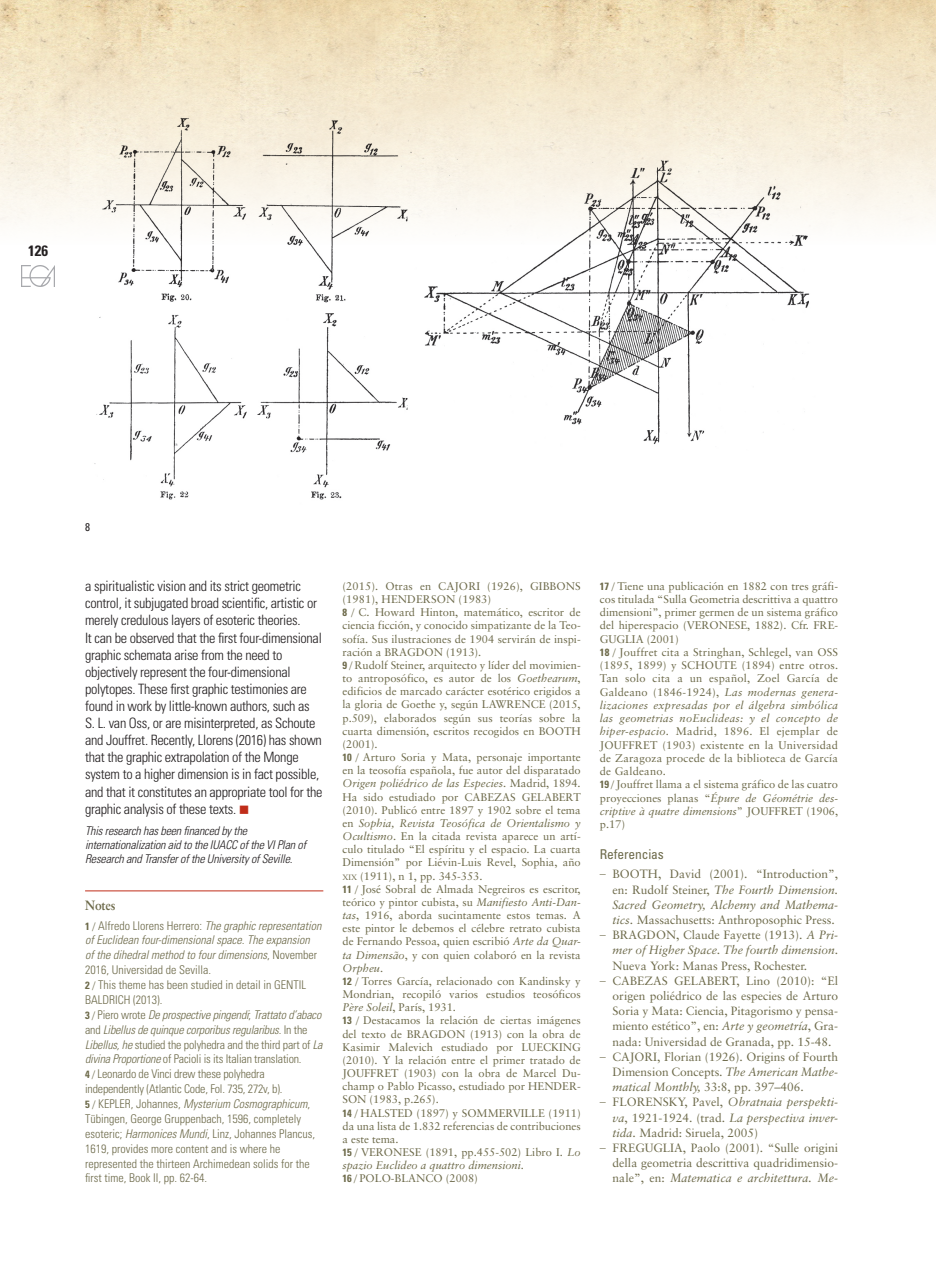
<style>
.page{position:relative;width:936px;height:1276px;background:#fff}
.page>*{position:absolute;margin:0;border:0;box-sizing:border-box;transform-origin:0 0}
.t1{font:700 condensed 15px "Univers";color:#231f20}
.t2{font:300 condensed 14.25px/17.1px "Univers";letter-spacing:-.02em;color:#231f20}
.t3{font:condensed 13.5px "Univers";letter-spacing:-.01em;color:#6d6a4a}
.t4{font:700 13.5px "Sabon";letter-spacing:-.015em;color:#6d6a4a;scale:.9 1}
.t5{font:12px/15.1px "Sabon";color:#6d6a4a;text-align:justify}
.Endnote_Text{font:300 condensed 12px/14.9px "Univers";color:#6d6a4a}
.Endnote_Text-2{font:italic 300 condensed 12px/14.9px "Univers";color:#6d6a4a}
.t6{font:italic 300 condensed 12px/14.4px "Univers";letter-spacing:-.015em;color:#231f20}
.PIES_DE_FOTO_INGLES{font:condensed 11.25px "Univers";color:#231f20}
.t7{font:11.1px/13.2px "Sabon";color:#6d6a4a;text-align:justify}
.t8{font:italic 11.1px/13.2px "Sabon";color:#6d6a4a}
.s1{color:#c02d19}
.s2{font-weight:700;font-style:normal;font-size:10.5px}
.s3{font-style:normal;font-size:10.5px}
.s4{font-style:normal}
.s5{font-weight:700;font-size:10.5px}
.s6{font-size:10.5px}
.s7{font-style:italic}
.s8{font-family:"Univers";font-weight:700;font-stretch:condensed;font-size:10.5px}
.s9{font-family:"Univers";font-weight:300;font-stretch:condensed;font-size:10.5px}
.s10{font-size:7.8px}
.s11{font-family:"Univers";font-weight:700;font-style:normal;font-stretch:condensed;font-size:10.5px}
.s12{font-family:"Univers";font-weight:300;font-style:normal;font-stretch:condensed;font-size:10.5px}
.s13{font-family:"Univers";font-weight:300;font-stretch:condensed}
</style>
<div class="page">
<img style="left:22px;top:265px;width:33px;height:21px">
<img style="left:0;top:0;width:935px;height:223px">
<hr style="left:85px;top:890px;width:238px;height:1px;background:#c02d19">
<img style="left:85px;top:112px;width:753px;height:388px">
<h1 class="t1" style="left:28px;top:242px;width:21px">126</h1>
<p class="PIES_DE_FOTO_INGLES" style="left:85px;top:520px;width:6px">8</p>
<p class="t2" style="left:85px;top:577px;width:233px">a spiritualistic vision and its strict geometric control, it subjugated broad scientific, artistic or merely credulous layers of esoteric theories.</p>
<p class="t2" style="left:85px;top:629px;width:239px">It can be observed that the first four-dimensional graphic schemata arise from the need to objectively represent the four-dimensional polytopes. These first graphic testimonies are found in work by little-known authors, such as S. L. van Oss, or are misinterpreted, as Schoute and Jouffret. Recently, Llorens (2016) has shown that the graphic extrapolation of the Monge system to a higher dimension is in fact possible, and that it constitutes an appropriate tool for the graphic analysis of these texts. <span class="s1">■</span></p>
<p class="t6" style="left:85px;top:823px;width:222px">This research has been financed by the internationalization aid to the IUACC of the VI Plan of<br>Research and Transfer of the University of Seville.</p>
<p class="t4" style="left:85px;top:897px;width:35px">Notes</p>
<p class="Endnote_Text-2" style="left:85px;top:918px;width:238px"><span class="s2">1</span> <span class="s3">/</span> <span class="s4">Alfredo Llorens Herrero:</span> The graphic representation of Euclidean four-dimensional space. The expansion of the dihedral method to four dimensions<span class="s4">, November 2016, Universidad de Sevilla.</span></p>
<p class="Endnote_Text" style="left:85px;top:977px;width:223px"><span class="s5">2</span> <span class="s6">/</span> This theme has been studied in detail in GENTIL<br>BALDRICH (2013).</p>
<p class="Endnote_Text-2" style="left:85px;top:1007px;width:239px"><span class="s2">3</span> <span class="s3">/</span> <span class="s4">Piero wrote</span> De prospective pingendi<span class="s4">;</span> Trattato d’abaco <span class="s4">and</span> Libellus de quinque corporibus regularibus<span class="s4">. In the </span>Libellus, he <span class="s4">studied the polyhedra and the third part of</span> La divina Proportione <span class="s4">of Pacioli is its Italian translation.</span></p>
<p class="Endnote_Text" style="left:85px;top:1066px;width:199px"><span class="s5">4</span> <span class="s6">/</span> Leonardo de Vinci drew these polyhedra independently (Atlantic Code, Fol. 735, 272v, b).</p>
<p class="Endnote_Text" style="left:85px;top:1096px;width:231px"><span class="s5">5</span> <span class="s6">/</span> KEPLER, Johannes, <span class="s7">Mysterium Cosmographicum</span>, Tübingen, George Gruppenbach, 1596, completely esoteric; <span class="s7">Harmonices Mundi</span>, Linz, Johannes Plancus, 1619, provides more content and is where he represented the thirteen Archimedean solids for the first time, Book II, pp. 62-64.</p>
<p class="t7" style="left:342px;top:579px;width:240px">(2015). Otras en CAJORI (1926), GIBBONS (1981), HENDERSON (1983)</p>
<p class="t7" style="left:342px;top:605px;width:240px"><span class="s8">8</span> <span class="s9">/</span> C. Howard Hinton, matemático, escritor de ciencia ficción, y conocido simpatizante de la Teo&shy;sofía. Sus ilustraciones de 1904 servirán de inspi&shy;ración a BRAGDON (1913).</p>
<p class="t7" style="left:342px;top:658px;width:240px"><span class="s8">9</span> <span class="s9">/</span> Rudolf Steiner, arquitecto y líder del movimien&shy;to antroposófico, es autor de los <span class="s7">Goethearum</span>, edificios de marcado carácter esotérico erigidos a la gloria de Goethe y, según LAWRENCE (2015, p.509), elaborados según sus teorías sobre la cuarta dimensión, escritos recogidos en BOOTH (2001).</p>
<p class="t7" style="left:342px;top:750px;width:240px"><span class="s8">10</span> <span class="s9">/</span> Arturo Soria y Mata, personaje importante en la teosofía española, fue autor del disparatado <span class="s7">Origen poliédrico de las Especies</span>. Madrid, 1894.<br>Ha sido estudiado por CABEZAS GELABERT (2010). Publicó entre 1897 y 1902 sobre el tema en <span class="s7">Sophia, Revista Teosófica de Orientalismo y Ocultismo</span>. En la citada revista aparece un artí&shy;culo titulado “El espíritu y el espacio. La cuarta Dimensión” por Liévin-Luis Revel, Sophia, año <span class="s10">xix</span> (1911), n 1, pp. 345-353.</p>
<p class="t7" style="left:342px;top:882px;width:240px"><span class="s8">11</span> <span class="s9">/</span> José Sobral de Almada Negreiros es escritor, teórico y pintor cubista, su <span class="s7">Manifiesto Anti-Dan&shy;tas</span>, 1916, aborda sucintamente estos temas. A este pintor le debemos el célebre retrato cubista de Fernando Pessoa, quien escribió <span class="s7">Arte da Quar&shy;ta Dimensão</span>, y con quien colaboró en la revista <span class="s7">Orpheu</span>.</p>
<p class="t7" style="left:342px;top:974px;width:240px"><span class="s8">12</span> <span class="s9">/</span> Torres García, relacionado con Kandinsky y Mondrian, recopiló varios estudios teosóficos <span class="s7">Père Soleil</span>, París, 1931.</p>
<p class="t7" style="left:342px;top:1014px;width:240px"><span class="s8">13</span> <span class="s9">/</span> Destacamos la relación de ciertas imágenes del texto de BRAGDON (1913) con la obra de Kasimir Malevich estudiado por LUECKING (2010). Y la relación entre el primer tratado de JOUFFRET (1903) con la obra de Marcel Du&shy;champ o Pablo Picasso, estudiado por HENDER-SON (1983, p.265).</p>
<p class="t7" style="left:342px;top:1106px;width:240px"><span class="s8">14</span> <span class="s9">/</span> HALSTED (1897) y SOMMERVILLE (1911) da una lista de 1.832 referencias de contribuciones a este tema.</p>
<p class="t8" style="left:342px;top:1145px;width:240px"><span class="s11">15</span> <span class="s12">/</span> <span class="s4">VERONESE (1891, pp.455-502) Libro I.</span> Lo spazio Euclideo a quattro dimensioni<span class="s4">.</span></p>
<p class="t7" style="left:342px;top:1171px;width:137px"><span class="s8">16</span> <span class="s9">/</span> POLO-BLANCO (2008)</p>
<p class="t7" style="left:600px;top:579px;width:240px"><span class="s8">17</span> <span class="s9">/</span> Tiene una publicación en 1882 con tres gráfi&shy;cos titulada “Sulla Geometria descrittiva a quattro dimensioni”, primer germen de un sistema gráfico del hiperespacio (VERONESE, 1882). Cfr. FRE-GUGLIA (2001)</p>
<p class="t7" style="left:600px;top:645px;width:240px"><span class="s8">18</span> <span class="s9">/</span> Jouffret cita a Stringhan, Schlegel, van OSS (1895, 1899) y SCHOUTE (1894) entre otros.<br>Tan solo cita a un español, Zoel García de Galdeano (1846-1924), <span class="s7">Las modernas genera&shy;lizaciones expresadas por el álgebra simbólica las geometrias noEuclideas: y el concepto de hiper-espacio</span>. Madrid, 1896. El ejemplar de JOUFFRET (1903) existente en la Universidad de Zaragoza procede de la biblioteca de García de Galdeano.</p>
<p class="t7" style="left:600px;top:778px;width:240px"><span class="s8">19</span> <span class="s9">/</span> Jouffret llama a el sistema gráfico de las cuatro proyecciones planas “<span class="s7">Épure de Géométrie des&shy;criptive à quatre dimensions</span>” JOUFFRET (1906, p.17)</p>
<p class="t3" style="left:600px;top:845px;width:65px">Referencias</p>
<p class="t5" style="left:612px;top:866px;width:227px;text-indent:-13px"><span class="s13">–</span> BOOTH, David (2001). “Introduction”, en: Rudolf Steiner, <span class="s7">The Fourth Dimension.<br>Sacred Geometry, Alchemy and Mathema&shy;tics</span>. Massachusetts: Anthroposophic Press.</p>
<p class="t5" style="left:612px;top:927px;width:227px;text-indent:-13px"><span class="s13">–</span> BRAGDON, Claude Fayette (1913). <span class="s7">A Pri&shy;mer of Higher Space. The fourth dimension</span>.<br>Nueva York: Manas Press, Rochester.</p>
<p class="t5" style="left:612px;top:973px;width:227px;text-indent:-13px"><span class="s13">–</span> CABEZAS GELABERT, Lino (2010): “El origen poliédrico de las especies de Arturo Soria y Mata: Ciencia, Pitagorismo y pensa&shy;miento estético”, en: <span class="s7">Arte y geometría</span>, Gra&shy;nada: Universidad de Granada, pp. 15-48.</p>
<p class="t5" style="left:612px;top:1049px;width:227px;text-indent:-13px"><span class="s13">–</span> CAJORI, Florian (1926). Origins of Fourth Dimension Concepts<span class="s7">. The American Mathe&shy;matical Monthly,</span> 33:8, pp. 397–406.</p>
<p class="t5" style="left:612px;top:1094px;width:227px;text-indent:-13px"><span class="s13">–</span> FLORENSKY, Pavel, <span class="s7">Obratnaia perspekti&shy;va</span>, 1921-1924. (trad. <span class="s7">La perspectiva inver&shy;tida</span>. Madrid: Siruela, 2005)</p>
<p class="t5" style="left:612px;top:1140px;width:227px;text-indent:-13px"><span class="s13">–</span> FREGUGLIA, Paolo (2001). “Sulle origini della geometria descrittiva quadridimensio&shy;nale”, en: <span class="s7">Matematica e architettura. Me-</span></p>
</div>
